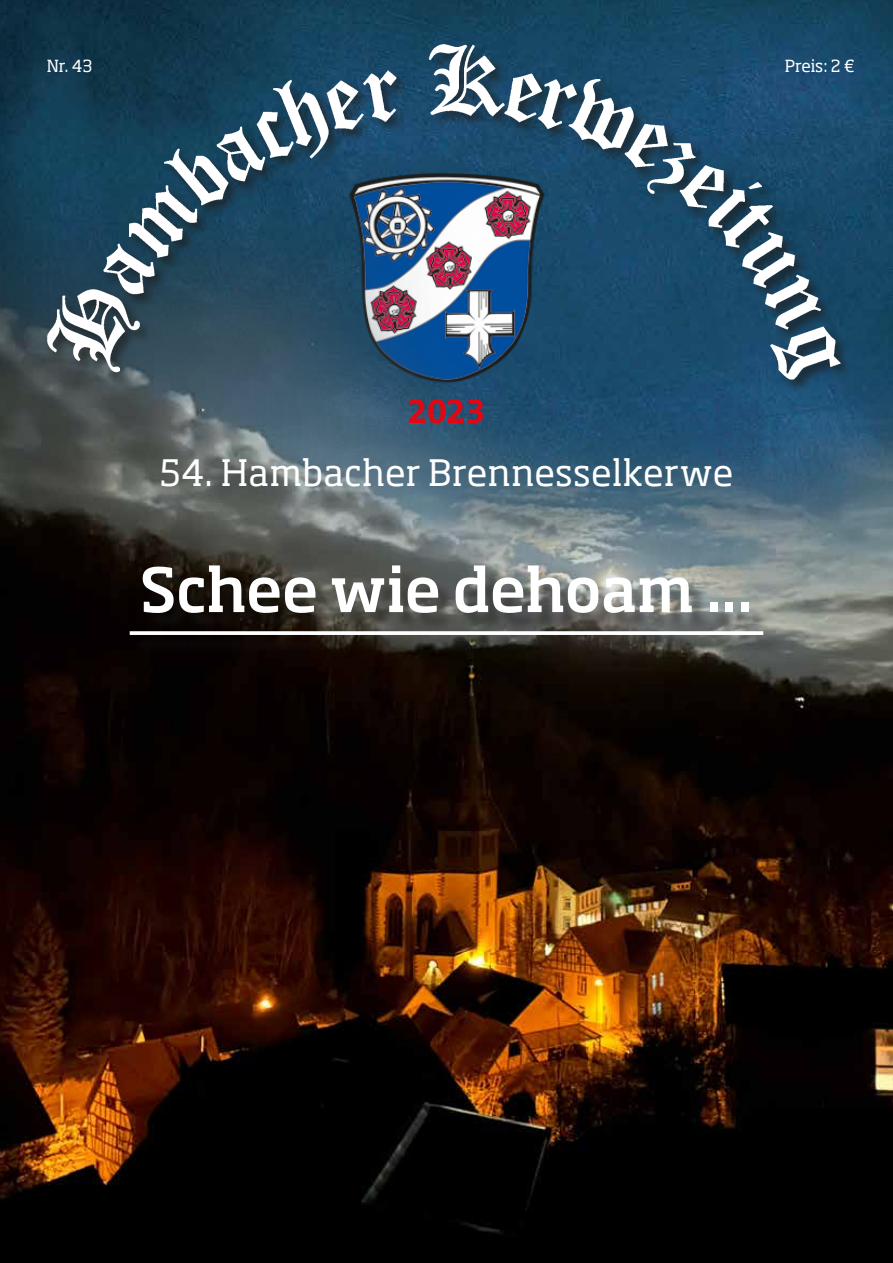
<style>
.page{position:relative;width:893px;height:1263px;background:#fff}
.page>*{position:absolute;margin:0;border:0;box-sizing:border-box;transform-origin:0 0}
.t1{font:500 60px "Soho Std";letter-spacing:-.015em;color:#fff}
.t2{font:36px "Soho Std";letter-spacing:.01em;color:#fff}
.t3{font:700 36px "The Sans B W7";color:#e30613}
.t4{font:16.5px "Soho Std";letter-spacing:-.005em;color:#fff}
</style>
<div class="page">
<img style="left:0;top:0;width:893px;height:168px">
<img style="left:0;top:168px;width:893px;height:1095px">
<div style="left:132px;top:568px;width:650px;height:86px;background:#1d1d1b;opacity:.5"></div>
<svg style="left:130px;top:631px;width:633px;height:4px"></svg>
<div style="left:45px;top:42px;width:809px;height:352px;background:#1d1d1b;opacity:.75"></div>
<img style="left:46px;top:38px;width:805px;height:348px">
<p class="t4" style="left:47px;top:56px;width:47px">Nr. 43</p>
<p class="t4" style="left:785px;top:56px;width:72px">Preis: 2 €</p>
<p class="t3" style="left:407px;top:387px;width:80px">2023</p>
<p class="t2" style="left:160px;top:450px;width:575px">54. Hambacher Brennesselkerwe</p>
<h1 class="t1" style="left:140px;top:551px;width:615px">Schee wie dehoam ...</h1>
</div>
